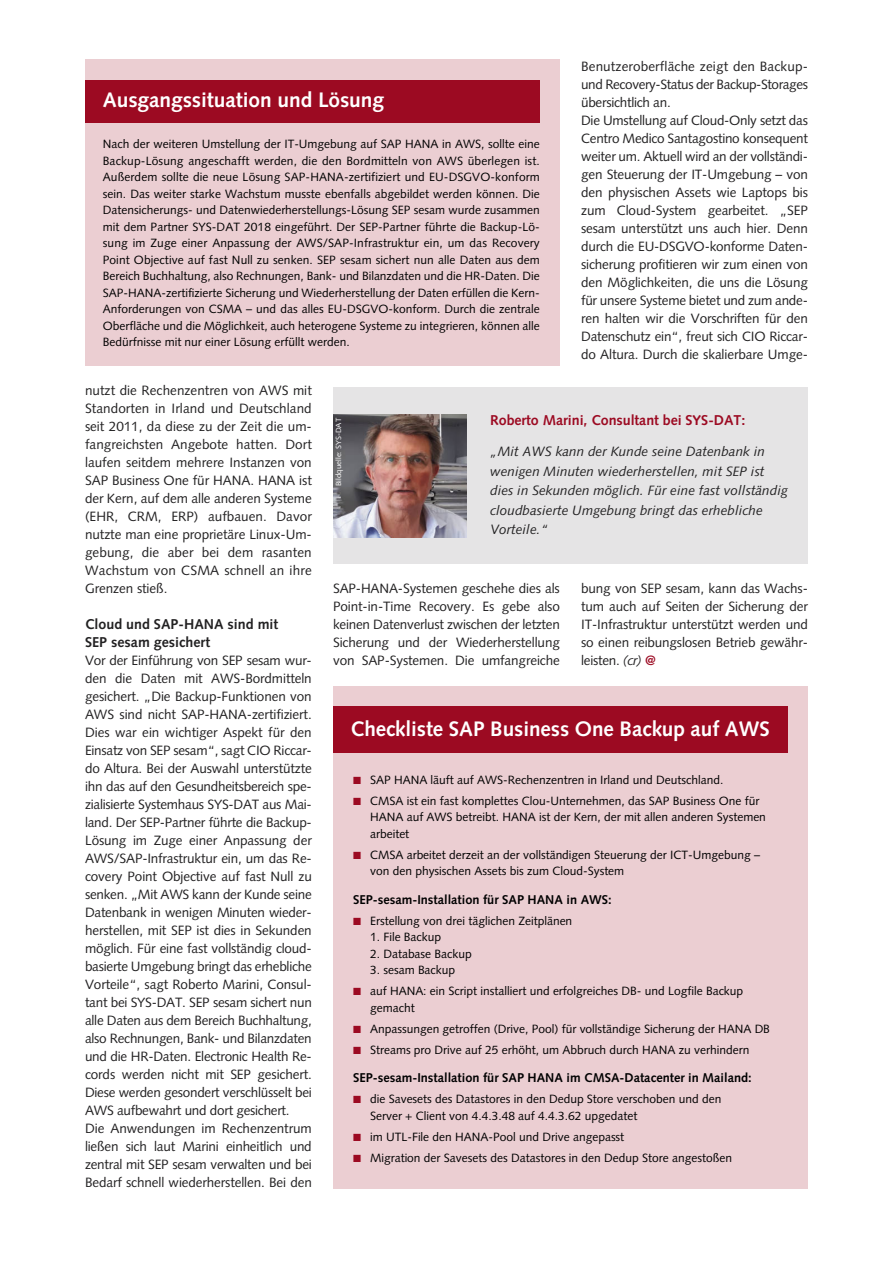
<style>
.page{position:relative;width:893px;height:1263px;background:#fff}
.page>*{position:absolute;margin:0;border:0;box-sizing:border-box;transform-origin:0 0}
.t1{font:700 21px "Syntax";letter-spacing:-.005em;color:#fff}
.t2{font:700 14.25px/18px "Syntax";color:#222122}
.t3{font:700 14.25px "Syntax";letter-spacing:-.005em;color:#9c0a22}
.t4{font:13.5px/18px "Syntax";letter-spacing:-.015em;color:#222122;text-align:justify}
.t5{font:italic 13.5px/19.5px "Syntax";color:#222122}
.t6{font:700 12.75px "Syntax";color:#000}
.t7{font:12px/16.5px "Syntax";color:#000}
.t8{font:7.5px "Syntax";color:#fff;scale:1.05 1}
.s1{font-style:italic}
.s2{font-weight:700;color:#9c0a22}
.s3{font-family:"European Pi Three";color:#9c0a22}
</style>
<div class="page">
<div style="left:85px;top:60px;width:475px;height:306px;background:#ebced2"></div>
<div style="left:333px;top:686px;width:475px;height:503px;background:#ebced2"></div>
<div style="left:333px;top:707px;width:455px;height:46px;background:#9c0a22"></div>
<div style="left:85px;top:80px;width:455px;height:43px;background:#9c0a22"></div>
<div style="left:333px;top:387px;width:475px;height:177px;background:#e5e4e5"></div>
<img style="left:333px;top:414px;width:134px;height:123px">
<h1 class="t1" style="left:103px;top:92px;width:283px">Ausgangssituation und Lösung</h1>
<p class="t7" style="left:103px;top:137px;width:439px;text-align:justify">Nach der weiteren Umstellung der IT-Umgebung auf SAP HANA in AWS, sollte eine Backup-Lösung angeschafft werden, die den Bordmitteln von AWS überlegen ist.<br>Außerdem sollte die neue Lösung SAP-HANA-zertifiziert und EU-DSGVO-konform sein. Das weiter starke Wachstum musste ebenfalls abgebildet werden können. Die Datensicherungs- und Datenwiederherstellungs-Lösung SEP sesam wurde zusammen mit dem Partner SYS-DAT 2018 eingeführt. Der SEP-Partner führte die Backup-Lö&shy;sung im Zuge einer Anpassung der AWS/SAP-Infrastruktur ein, um das Recovery Point Objective auf fast Null zu senken. SEP sesam sichert nun alle Daten aus dem Bereich Buchhaltung, also Rechnungen, Bank- und Bilanzdaten und die HR-Daten. Die SAP-HANA-zertifizierte Sicherung und Wiederherstellung der Daten erfüllen die Kern-Anforderungen von CSMA – und das alles EU-DSGVO-konform. Durch die zentrale Oberfläche und die Möglichkeit, auch heterogene Systeme zu integrieren, können alle Bedürfnisse mit nur einer Lösung erfüllt werden.</p>
<p class="t4" style="left:581px;top:58px;width:228px;text-align:left">Benutzeroberfläche zeigt den Backup&shy;und Recovery-Status der Backup-Storages übersichtlich an.<br>Die Umstellung auf Cloud-Only setzt das Centro Medico Santagostino konsequent weiter um. Aktuell wird an der vollständi&shy;gen Steuerung der IT-Umgebung – von den physischen Assets wie Laptops bis zum Cloud-System gearbeitet. „SEP sesam unterstützt uns auch hier. Denn durch die EU-DSGVO-konforme Daten&shy;sicherung profitieren wir zum einen von den Möglichkeiten, die uns die Lösung für unsere Systeme bietet und zum ande&shy;ren halten wir die Vorschriften für den Datenschutz ein“, freut sich CIO Riccar&shy;do Altura. Durch die skalierbare Umge-</p>
<p class="t4" style="left:85px;top:382px;width:228px">nutzt die Rechenzentren von AWS mit Standorten in Irland und Deutschland seit 2011, da diese zu der Zeit die um&shy;fangreichsten Angebote hatten. Dort laufen seitdem mehrere Instanzen von SAP Business One für HANA. HANA ist der Kern, auf dem alle anderen Systeme (EHR, CRM, ERP) aufbauen. Davor nutzte man eine proprietäre Linux-Um&shy;gebung, die aber bei dem rasanten Wachstum von CSMA schnell an ihre Grenzen stieß.</p>
<p class="t2" style="left:85px;top:616px;width:195px">Cloud und SAP-HANA sind mit<br>SEP sesam gesichert</p>
<p class="t4" style="left:85px;top:652px;width:228px;text-align:left">Vor der Einführung von SEP sesam wur&shy;den die Daten mit AWS-Bordmitteln gesichert. „Die Backup-Funktionen von AWS sind nicht SAP-HANA-zertifiziert.<br>Dies war ein wichtiger Aspekt für den Einsatz von SEP sesam“, sagt CIO Riccar&shy;do Altura. Bei der Auswahl unterstützte ihn das auf den Gesundheitsbereich spe&shy;zialisierte Systemhaus SYS-DAT aus Mai&shy;land. Der SEP-Partner führte die Backup-Lösung im Zuge einer Anpassung der AWS/SAP-Infrastruktur ein, um das Re&shy;covery Point Objective auf fast Null zu senken. „Mit AWS kann der Kunde seine Datenbank in wenigen Minuten wieder&shy;herstellen, mit SEP ist dies in Sekunden möglich. Für eine fast vollständig cloud&shy;basierte Umgebung bringt das erhebliche Vorteile“, sagt Roberto Marini, Consul&shy;tant bei SYS-DAT. SEP sesam sichert nun alle Daten aus dem Bereich Buchhaltung, also Rechnungen, Bank- und Bilanzdaten und die HR-Daten. Electronic Health Re&shy;cords werden nicht mit SEP gesichert.<br>Diese werden gesondert verschlüsselt bei AWS aufbewahrt und dort gesichert.<br>Die Anwendungen im Rechenzentrum ließen sich laut Marini einheitlich und zentral mit SEP sesam verwalten und bei Bedarf schnell wiederherstellen. Bei den</p>
<p class="t8" style="left:335px;top:486px;width:66px;rotate:-90deg">Bildquelle: SYS-DAT</p>
<p class="t3" style="left:490px;top:414px;width:257px">Roberto Marini, Consultant bei SYS-DAT:</p>
<p class="t5" style="left:490px;top:443px;width:299px">„Mit AWS kann der Kunde seine Datenbank in wenigen Minuten wiederherstellen, mit SEP ist dies in Sekunden möglich. Für eine fast vollständig cloudbasierte Umgebung bringt das erhebliche Vorteile.“</p>
<p class="t4" style="left:333px;top:580px;width:228px">SAP-HANA-Systemen geschehe dies als Point-in-Time Recovery. Es gebe also keinen Datenverlust zwischen der letzten Sicherung und der Wiederherstellung von SAP-Systemen. Die umfangreiche</p>
<p class="t4" style="left:581px;top:580px;width:228px">bung von SEP sesam, kann das Wachs&shy;tum auch auf Seiten der Sicherung der IT-Infrastruktur unterstützt werden und so einen reibungslosen Betrieb gewähr&shy;leisten. <span class="s1">(cr)</span> <span class="s2">@</span></p>
<h1 class="t1" style="left:351px;top:720px;width:421px">Checkliste SAP Business One Backup auf AWS</h1>
<p class="t7" style="left:353px;top:770px;width:408px;line-height:21px"><span class="s3">K</span> SAP HANA läuft auf AWS-Rechenzentren in Irland und Deutschland.<br><span class="s3">K</span> CMSA ist ein fast komplettes Clou-Unternehmen, das SAP Business One für</p>
<p class="t7" style="left:370px;top:810px;width:397px">HANA auf AWS betreibt. HANA ist der Kern, der mit allen anderen Systemen arbeitet</p>
<p class="t7" style="left:370px;top:848px;width:391px;text-indent:-17px"><span class="s3">K</span> CMSA arbeitet derzeit an der vollständigen Steuerung der ICT-Umgebung – von den physischen Assets bis zum Cloud-System</p>
<p class="t6" style="left:353px;top:894px;width:260px">SEP-sesam-Installation für SAP HANA in AWS:</p>
<p class="t7" style="left:353px;top:914px;width:221px"><span class="s3">K</span> Erstellung von drei täglichen Zeitplänen</p>
<p class="t7" style="left:370px;top:930px;width:73px">1. File Backup</p>
<p class="t7" style="left:370px;top:947px;width:103px">2. Database Backup</p>
<p class="t7" style="left:353px;top:961px;width:392px;line-height:21px;text-indent:17px">3. sesam Backup<br><span class="s3">K</span> auf HANA: ein Script installiert und erfolgreiches DB- und Logfile Backup</p>
<p class="t7" style="left:353px;top:998px;width:418px;line-height:21px;text-indent:17px">gemacht<br><span class="s3">K</span> Anpassungen getroffen (Drive, Pool) für vollständige Sicherung der HANA DB<br><span class="s3">K</span> Streams pro Drive auf 25 erhöht, um Abbruch durch HANA zu verhindern</p>
<p class="t6" style="left:353px;top:1073px;width:400px">SEP-sesam-Installation für SAP HANA im CMSA-Datacenter in Mailand:</p>
<p class="t7" style="left:370px;top:1092px;width:353px;text-indent:-17px"><span class="s3">K</span> die Savesets des Datastores in den Dedup Store verschoben und den<br>Server + Client von 4.4.3.48 auf 4.4.3.62 upgedatet</p>
<p class="t7" style="left:353px;top:1127px;width:380px;line-height:21px"><span class="s3">K</span> im UTL-File den HANA-Pool und Drive angepasst<br><span class="s3">K</span> Migration der Savesets des Datastores in den Dedup Store angestoßen</p>
</div>
